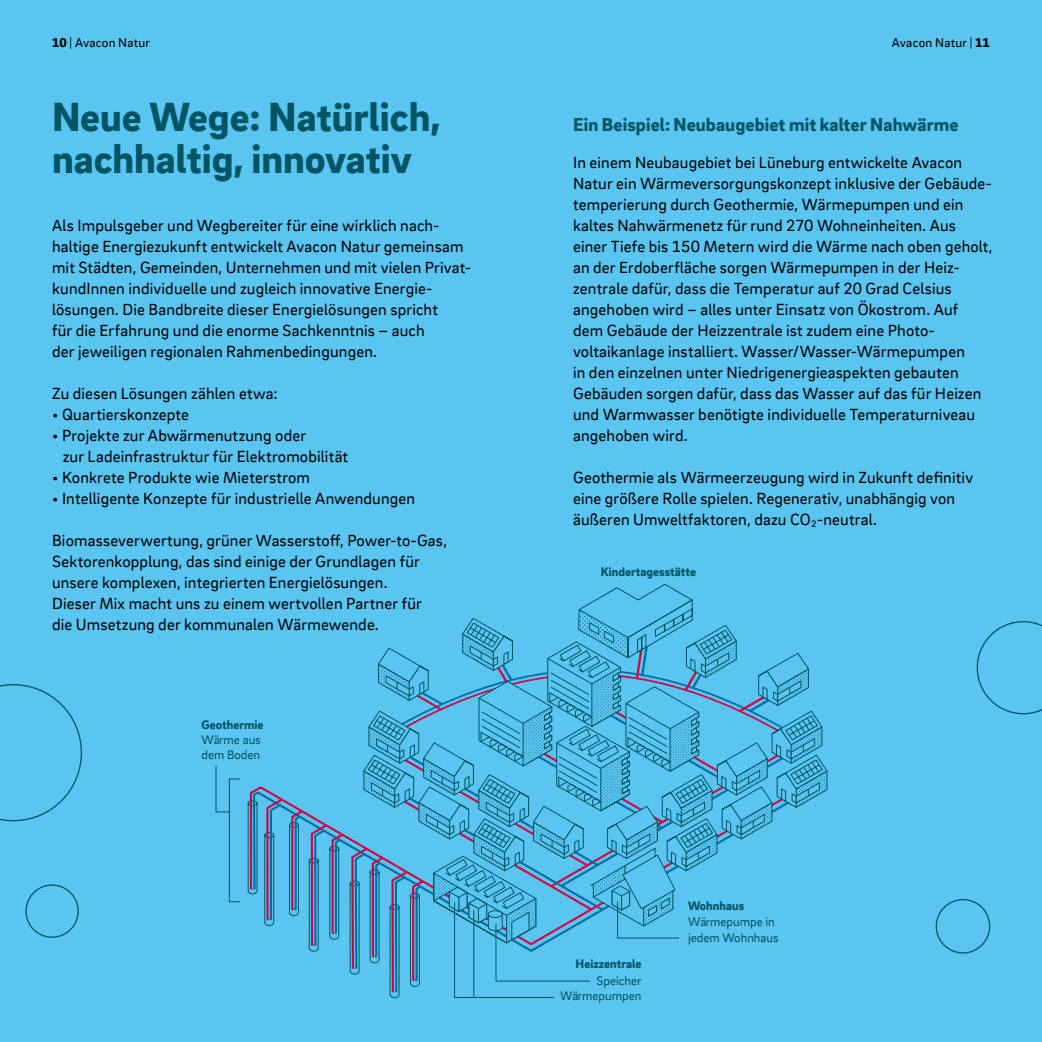
<style>
.page{position:relative;width:1042px;height:1042px;background:#5bc5f2}
.page>*{position:absolute;margin:0;border:0;box-sizing:border-box;transform-origin:0 0}
.t1{font:900 42px/42px "EON Brix Sans";color:#005564}
.t2{font:900 19.25px "EON Brix Sans";letter-spacing:.005em;color:#005564}
.t3{font:16.62px/21px "EON Brix Sans";letter-spacing:.01em;color:#000}
.t4{font:13.12px "EON Brix Sans";letter-spacing:.015em;color:#000}
.t5{font:12.78px/15.4px "EON Brix Sans";color:#005564}
.t6{font:900 12.78px "EON Brix Sans";color:#005564}
.s1{font-weight:900}
</style>
<div class="page">
<svg style="left:0;top:684px;width:82px;height:137px"></svg>
<div style="left:25px;top:884px;width:54px;height:54px;border:1px solid #005564;border-radius:50%"></div>
<div style="left:935px;top:899px;width:55px;height:54px;border:1px solid #005564;border-radius:50%"></div>
<svg style="left:976px;top:621px;width:66px;height:93px"></svg>
<svg style="left:215px;top:765px;width:25px;height:137px"></svg>
<svg style="left:247px;top:584px;width:581px;height:414px"></svg>
<p class="t4" style="left:52px;top:34px;width:100px"><span class="s1">10</span> | Avacon Natur</p>
<p class="t4" style="left:892px;top:34px;width:99px">Avacon Natur | <span class="s1">11</span></p>
<h1 class="t1" style="left:52px;top:94px;width:390px">Neue Wege: Natürlich, nachhaltig, innovativ</h1>
<p class="t3" style="left:52px;top:214px;width:421px">Als Impulsgeber und Wegbereiter für eine wirklich nach&shy;haltige Energiezukunft entwickelt Avacon Natur gemeinsam mit Städten, Gemeinden, Unternehmen und mit vielen Privat&shy;kundInnen individuelle und zugleich innovative Energie&shy;lösungen. Die Bandbreite dieser Energielösungen spricht<br>für die Erfahrung und die enorme Sachkenntnis – auch<br>der jeweiligen regionalen Rahmenbedingungen.</p>
<p class="t3" style="left:52px;top:382px;width:227px">Zu diesen Lösungen zählen etwa:</p>
<p class="t3" style="left:52px;top:403px;width:138px">• Quartierskonzepte</p>
<p class="t3" style="left:63px;top:424px;width:287px;text-indent:-11px">• Projekte zur Abwärmenutzung oder<br>zur Ladeinfrastruktur für Elektromobilität</p>
<p class="t3" style="left:52px;top:466px;width:259px">• Konkrete Produkte wie Mieterstrom</p>
<p class="t3" style="left:52px;top:487px;width:365px">• Intelligente Konzepte für industrielle Anwendungen</p>
<p class="t3" style="left:52px;top:529px;width:396px">Biomasseverwertung, grüner Wasserstoff, Power-to-Gas, Sektorenkopplung, das sind einige der Grundlagen für unsere komplexen, integrierten Energielösungen.<br>Dieser Mix macht uns zu einem wertvollen Partner für<br>die Umsetzung der kommunalen Wärmewende.</p>
<p class="t6" style="left:201px;top:716px;width:64px">Geothermie</p>
<p class="t5" style="left:201px;top:731px;width:61px">Wärme aus dem Boden</p>
<p class="t2" style="left:573px;top:111px;width:387px">Ein Beispiel: Neubaugebiet mit kalter Nahwärme</p>
<p class="t3" style="left:573px;top:151px;width:421px">In einem Neubaugebiet bei Lüneburg entwickelte Avacon Natur ein Wärmeversorgungskonzept inklusive der Gebäude&shy;temperierung durch Geothermie, Wärmepumpen und ein kaltes Nahwärmenetz für rund 270 Wohneinheiten. Aus einer Tiefe bis 150 Metern wird die Wärme nach oben geholt, an der Erdoberfläche sorgen Wärmepumpen in der Heiz&shy;zentrale dafür, dass die Temperatur auf 20 Grad Celsius angehoben wird – alles unter Einsatz von Ökostrom. Auf dem Gebäude der Heizzentrale ist zudem eine Photo&shy;voltaikanlage installiert. Wasser/Wasser-Wärmepumpen<br>in den einzelnen unter Niedrigenergieaspekten gebauten Gebäuden sorgen dafür, dass das Wasser auf das für Heizen und Warmwasser benötigte individuelle Temperaturniveau angehoben wird.</p>
<p class="t3" style="left:573px;top:466px;width:402px">Geothermie als Wärmeerzeugung wird in Zukunft definitiv eine größere Rolle spielen. Regenerativ, unabhängig von äußeren Umweltfaktoren, dazu CO<sub>2</sub>-neutral.</p>
<p class="t6" style="left:601px;top:563px;width:97px">Kindertagesstätte</p>
<p class="t6" style="left:688px;top:897px;width:58px">Wohnhaus</p>
<p class="t6" style="left:575px;top:955px;width:67px">Heizzentrale</p>
<p class="t5" style="left:596px;top:972px;width:47px">Speicher</p>
<p class="t5" style="left:560px;top:988px;width:83px">Wärmepumpen</p>
<p class="t5" style="left:688px;top:913px;width:92px">Wärmepumpe in jedem Wohnhaus</p>
</div>
